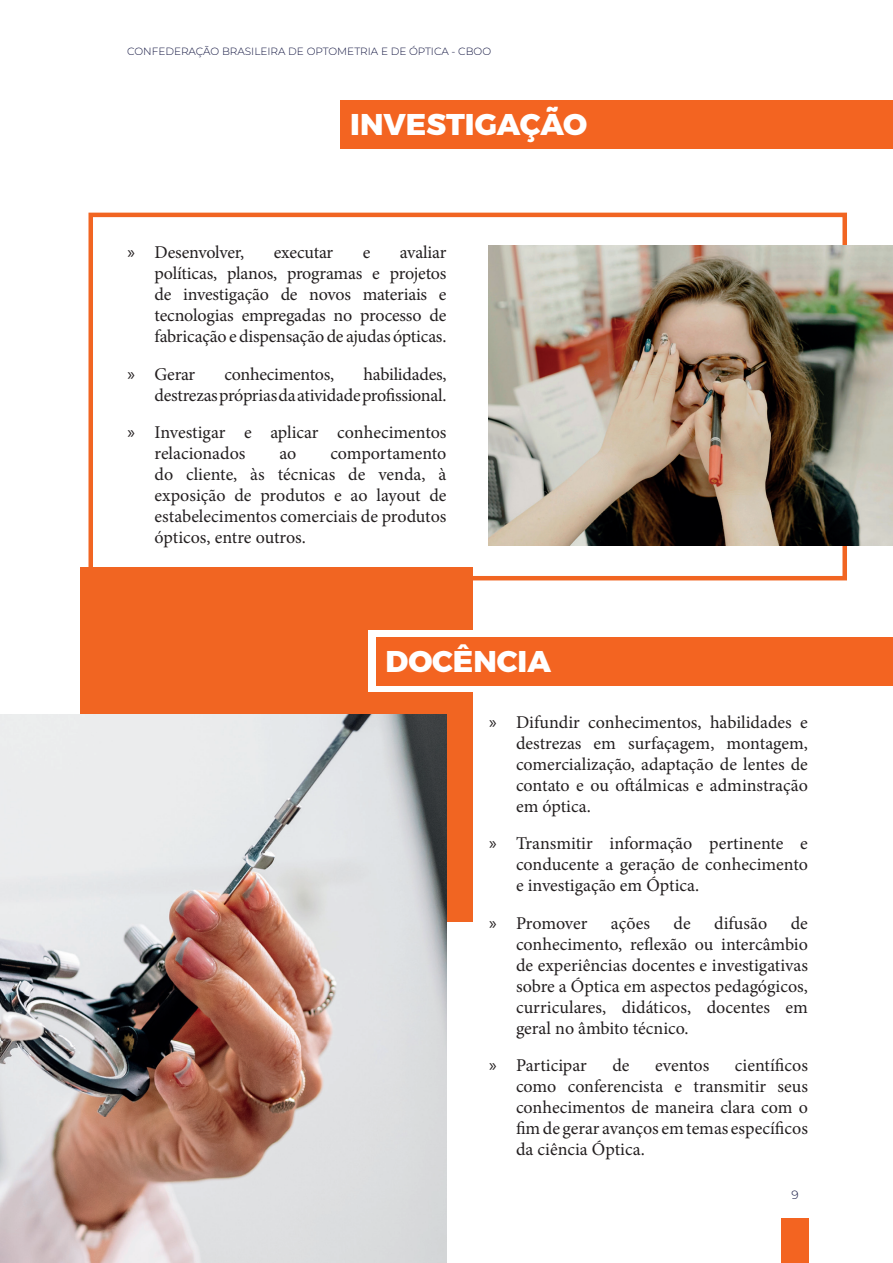
<style>
.page{position:relative;width:893px;height:1263px;background:#fff}
.page>*{position:absolute;margin:0;border:0;box-sizing:border-box;transform-origin:0 0}
.t1{font:800 30px "Montserrat";color:#fff}
.t2{font:18px/21px "Minion Pro";letter-spacing:-.005em;color:#231f20;text-align:justify}
.t3{font:300 12px "Montserrat";color:#121540}
.t4{font:300 10.5px "Montserrat";color:#121540}
.s1{font-family:"Myriad Pro"}
</style>
<div class="page">
<div style="left:81px;top:567px;width:392px;height:354px;background:#f16522"></div>
<div style="left:369px;top:630px;width:104px;height:62px;background:#fff"></div>
<div style="left:88px;top:213px;width:759px;height:367px;border:4px solid #f16522"></div>
<img style="left:0;top:714px;width:446px;height:549px">
<div style="left:781px;top:1219px;width:28px;height:44px;background:#f36421"></div>
<div style="left:340px;top:100px;width:553px;height:49px;background:#f36421"></div>
<div style="left:376px;top:637px;width:517px;height:49px;background:#f36421"></div>
<img style="left:489px;top:245px;width:404px;height:300px">
<p class="t4" style="left:127px;top:44px;width:366px">CONFEDERAÇÃO BRASILEIRA DE OPTOMETRIA E DE ÓPTICA - CBOO</p>
<h1 class="t1" style="left:350px;top:100px;width:239px">INVESTIGAÇÃO</h1>
<p class="t2" style="left:128px;top:242px;width:118px"><span class="s1">»</span> Desenvolver,</p>
<p class="t2" style="left:274px;top:242px;width:61px">executar</p>
<p class="t2" style="left:363px;top:242px;width:9px">e</p>
<p class="t2" style="left:155px;top:242px;width:293px;text-indent:245px">avaliar políticas, planos, programas e projetos de investigação de novos materiais e tecnologias empregadas no processo de fabricação e dispensação de ajudas ópticas.</p>
<p class="t2" style="left:128px;top:363px;width:69px"><span class="s1">»</span> Gerar</p>
<p class="t2" style="left:224px;top:363px;width:111px">conhecimentos,</p>
<p class="t2" style="left:155px;top:363px;width:293px;text-align:right">habilidades,<br>destrezas próprias da atividade profissional.</p>
<p class="t2" style="left:155px;top:422px;width:293px;text-indent:-27px"><span class="s1">»</span> Investigar e aplicar conhecimentos relacionados</p>
<p class="t2" style="left:155px;top:443px;width:293px;text-indent:176px">comportamento do cliente, às técnicas de venda, à exposição de produtos e ao layout de estabelecimentos comerciais de produtos ópticos, entre outros.</p>
<p class="t2" style="left:279px;top:443px;width:19px">ao</p>
<h1 class="t1" style="left:386px;top:637px;width:167px">DOCÊNCIA</h1>
<p class="t2" style="left:516px;top:711px;width:293px;text-indent:-27px"><span class="s1">»</span> Difundir conhecimentos, habilidades e destrezas em surfaçagem, montagem, comercialização, adaptação de lentes de contato e ou oftálmicas e adminstração em óptica.</p>
<p class="t2" style="left:516px;top:833px;width:293px;text-indent:-27px"><span class="s1">»</span> Transmitir informação pertinente e conducente a geração de conhecimento e investigação em Óptica.</p>
<p class="t2" style="left:489px;top:912px;width:100px"><span class="s1">»</span> Promover</p>
<p class="t2" style="left:611px;top:912px;width:41px">ações</p>
<p class="t2" style="left:673px;top:912px;width:19px">de</p>
<p class="t2" style="left:714px;top:912px;width:54px">difusão</p>
<p class="t2" style="left:516px;top:912px;width:293px;text-indent:275px">de conhecimento, reflexão ou intercâmbio de experiências docentes e investigativas sobre a Óptica em aspectos pedagógicos, curriculares, didáticos, docentes em geral no âmbito técnico.</p>
<p class="t2" style="left:489px;top:1055px;width:99px"><span class="s1">»</span> Participar</p>
<p class="t2" style="left:612px;top:1055px;width:19px">de</p>
<p class="t2" style="left:655px;top:1055px;width:56px">eventos</p>
<p class="t2" style="left:516px;top:1055px;width:293px;text-indent:219px">científicos como conferencista e transmitir seus conhecimentos de maneira clara com o fim de gerar avanços em temas específicos da ciência Óptica.</p>
<p class="t3" style="left:792px;top:1186px;width:9px">9</p>
</div>
